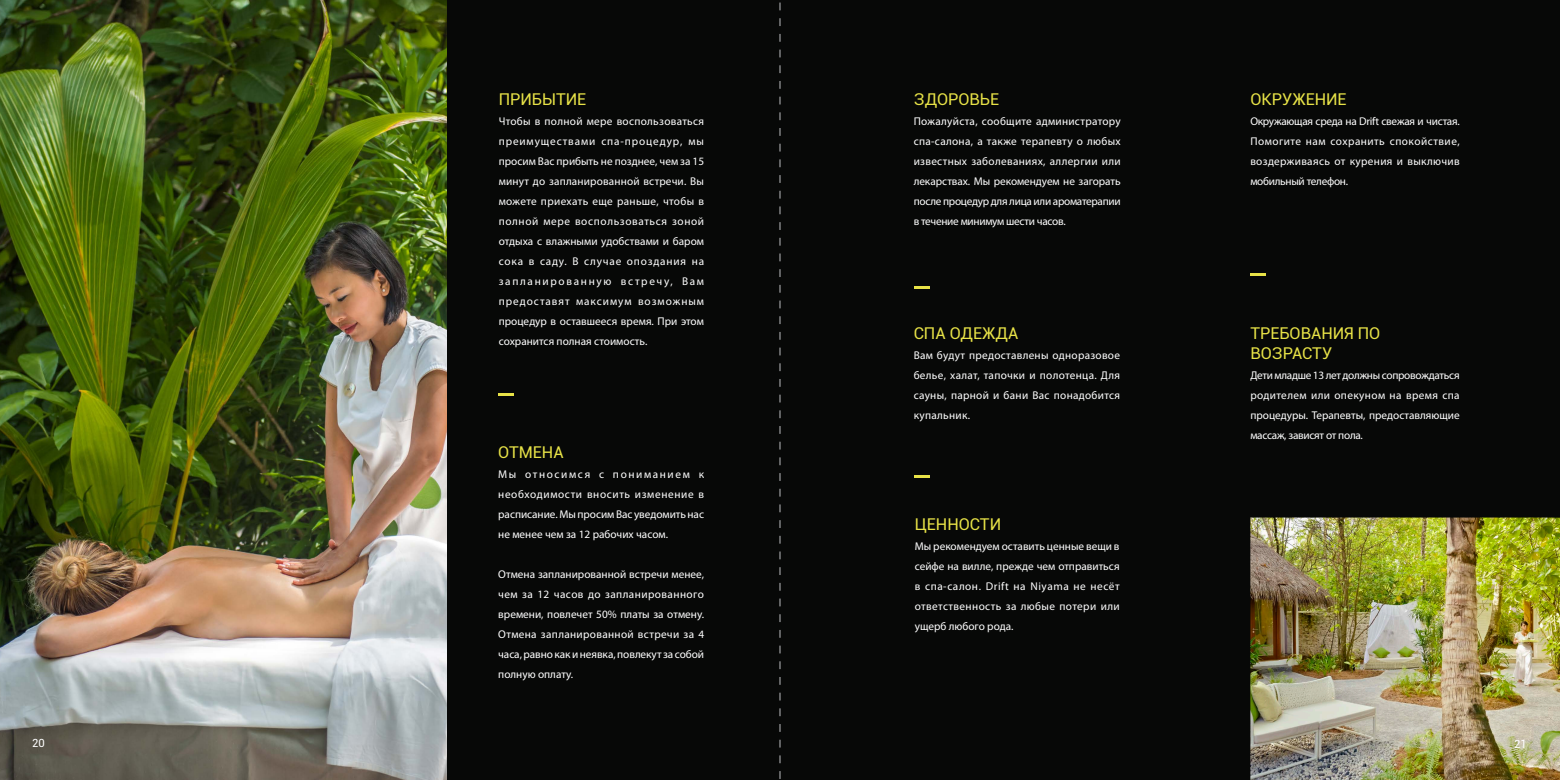
<style>
.page{position:relative;width:1560px;height:780px;background:#fff}
.page>*{position:absolute;margin:0;border:0;box-sizing:border-box;transform-origin:0 0}
.t1{font:16.25px/20px "Roboto";color:#e7e247}
.t2{font:11.25px/20px "Myriad Pro";color:#fff;text-align:justify}
.t3{font:11.25px "Roboto";color:#fff}
</style>
<div class="page">
<div style="left:0;top:0;width:1559px;height:780px;background:#070807"></div>
<svg style="left:1250px;top:273px;width:15px;height:2px"></svg>
<svg style="left:914px;top:475px;width:15px;height:2px"></svg>
<svg style="left:498px;top:393px;width:16px;height:2px"></svg>
<svg style="left:914px;top:286px;width:15px;height:2px"></svg>
<img style="left:0;top:0;width:446px;height:779px">
<img style="left:1250px;top:517px;width:309px;height:263px">
<svg style="left:779px;top:2px;width:1px;height:777px"></svg>
<h1 class="t1" style="left:498px;top:89px;width:89px">ПРИБЫТИЕ</h1>
<p class="t2" style="left:498px;top:111px;width:207px">Чтобы в полной мере воспользоваться преимуществами спа-процедур, мы просим Вас прибыть не позднее, чем за 15 минут до запланированной встречи. Вы можете приехать еще раньше, чтобы в полной мере воспользоваться зоной отдыха с влажными удобствами и баром сока в саду. В случае опоздания на запланированную встречу, Вам предоставят максимум возможным процедур в оставшееся время. При этом сохранится полная стоимость.</p>
<h1 class="t1" style="left:498px;top:441px;width:67px">ОТМЕНА</h1>
<p class="t2" style="left:498px;top:464px;width:207px">Мы относимся с пониманием к необходимости вносить изменение в расписание. Мы просим Вас уведомить нас не менее чем за 12 рабочих часом.</p>
<p class="t2" style="left:498px;top:564px;width:207px">Отмена запланированной встречи менее, чем за 12 часов до запланированного времени, повлечет 50% платы за отмену.<br>Отмена запланированной встречи за 4 часа, равно как и неявка, повлекут за собой полную оплату.</p>
<h1 class="t1" style="left:913px;top:89px;width:87px">ЗДОРОВЬЕ</h1>
<p class="t2" style="left:913px;top:111px;width:208px">Пожалуйста, сообщите администратору спа-салона, а также терапевту о любых известных заболеваниях, аллергии или лекарствах. Мы рекомендуем не загорать после процедур для лица или ароматерапии в течение минимум шести часов.</p>
<h1 class="t1" style="left:913px;top:323px;width:106px">СПА ОДЕЖДА</h1>
<p class="t2" style="left:913px;top:345px;width:208px">Вам будут предоставлены одноразовое белье, халат, тапочки и полотенца. Для сауны, парной и бани Вас понадобится купальник.</p>
<h1 class="t1" style="left:914px;top:513px;width:88px">ЦЕННОСТИ</h1>
<p class="t2" style="left:914px;top:536px;width:206px">Мы рекомендуем оставить ценные вещи в сейфе на вилле, прежде чем отправиться в спа-салон. Drift на Niyama не несёт ответственность за любые потери или ущерб любого рода.</p>
<h1 class="t1" style="left:1250px;top:89px;width:98px">ОКРУЖЕНИЕ</h1>
<p class="t2" style="left:1250px;top:111px;width:211px">Окружающая среда на Drift свежая и чистая.<br>Помогите нам сохранить спокойствие, воздерживаясь от курения и выключив мобильный телефон.</p>
<h1 class="t1" style="left:1250px;top:323px;width:131px">ТРЕБОВАНИЯ ПО<br>ВОЗРАСТУ</h1>
<p class="t2" style="left:1250px;top:365px;width:211px">Дети младше 13 лет должны сопровождаться родителем или опекуном на время спа процедуры. Терапевты, предоставляющие массаж, зависят от пола.</p>
<p class="t3" style="left:32px;top:734px;width:14px">20</p>
<p class="t3" style="left:1513px;top:736px;width:14px">21</p>
</div>
